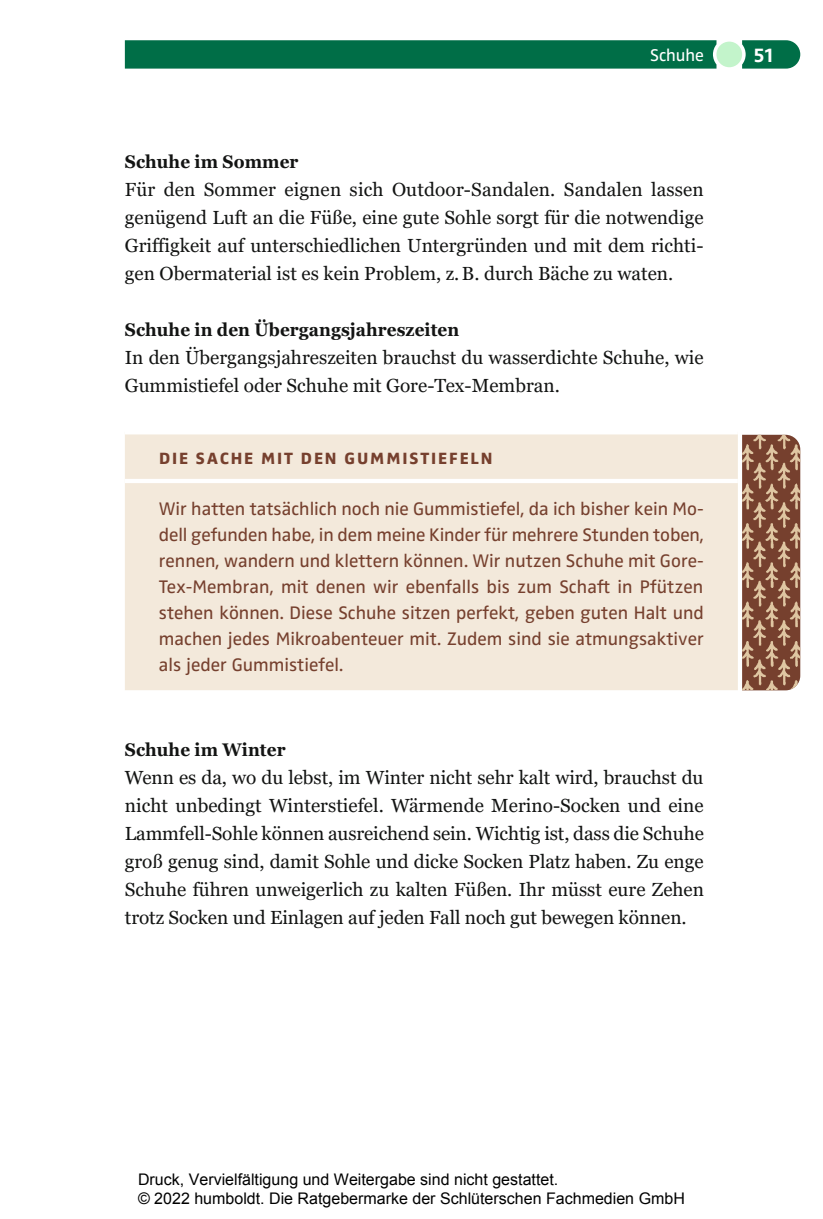
<style>
.page{position:relative;width:823px;height:1219px;background:#fff}
.page>*{position:absolute;margin:0;border:0;box-sizing:border-box;transform-origin:0 0}
.t1{font:700 20.8px "Zwo Pro";color:#fff}
.t2{font:19px/28px "Georgia Pro";color:#131413;text-align:justify}
.t3{font:18.8px/26px "Zwo Pro";color:#76402e;text-align:justify}
.t4{font:700 18.2px "Georgia Pro";letter-spacing:.005em;color:#131413;scale:.94 1}
.t5{font:17.6px "Zwo Pro";letter-spacing:-.005em;color:#fff}
.t6{font:800 16.8px "Zwo Pro";letter-spacing:.11em;color:#76402e}
.t7{font:16px/19.2px "Arial";color:#000}
</style>
<div class="page">
<div style="left:125px;top:434px;width:612px;height:256px;background:#f3e9db"></div>
<hr style="left:125px;top:479px;width:612px;height:4px;background:#fff">
<img style="left:742px;top:435px;width:57px;height:255px">
<svg style="left:125px;top:40px;width:674px;height:29px;background:#0b744e"></svg>
<div style="left:716px;top:42px;width:25px;height:25px;background:#c3f4cb;border-radius:50%"></div>
<p class="t5" style="left:649px;top:45px;width:55px">Schuhe</p>
<p class="t1" style="left:753px;top:42px;width:21px">51</p>
<p class="t4" style="left:125px;top:152px;width:186px">Schuhe im Sommer</p>
<p class="t2" style="left:125px;top:177px;width:580px">Für den Sommer eignen sich Outdoor-Sandalen. Sandalen lassen genügend Luft an die Füße, eine gute Sohle sorgt für die notwendige Griffigkeit auf unterschiedlichen Untergründen und mit dem richti&shy;gen Obermaterial ist es kein Problem, z.B. durch Bäche zu waten.</p>
<p class="t4" style="left:125px;top:320px;width:357px">Schuhe in den Übergangsjahreszeiten</p>
<p class="t2" style="left:125px;top:345px;width:580px">In den Übergangsjahreszeiten brauchst du wasserdichte Schuhe, wie<br>Gummistiefel oder Schuhe mit Gore-Tex-Membran.</p>
<p class="t6" style="left:159px;top:448px;width:335px">DIE SACHE MIT DEN GUMMISTIEFELN</p>
<p class="t3" style="left:159px;top:496px;width:546px">Wir hatten tatsächlich noch nie Gummistiefel, da ich bisher kein Mo&shy;dell gefunden habe, in dem meine Kinder für mehrere Stunden toben, rennen, wandern und klettern können. Wir nutzen Schuhe mit Gore-Tex-Membran, mit denen wir ebenfalls bis zum Schaft in Pfützen stehen können. Diese Schuhe sitzen perfekt, geben guten Halt und machen jedes Mikroabenteuer mit. Zudem sind sie atmungsaktiver als jeder Gummistiefel.</p>
<p class="t4" style="left:125px;top:740px;width:172px">Schuhe im Winter</p>
<p class="t2" style="left:125px;top:765px;width:580px">Wenn es da, wo du lebst, im Winter nicht sehr kalt wird, brauchst du nicht unbedingt Winterstiefel. Wärmende Merino-Socken und eine Lammfell-Sohle können ausreichend sein. Wichtig ist, dass die Schuhe groß genug sind, damit Sohle und dicke Socken Platz haben. Zu enge Schuhe führen unweigerlich zu kalten Füßen. Ihr müsst eure Zehen trotz Socken und Einlagen auf jeden Fall noch gut bewegen können.</p>
<p class="t7" style="left:138px;top:1170px;width:548px">Druck, Vervielfältigung und Weitergabe sind nicht gestattet.<br>© 2022 humboldt. Die Ratgebermarke der Schlüterschen Fachmedien GmbH</p>
</div>
